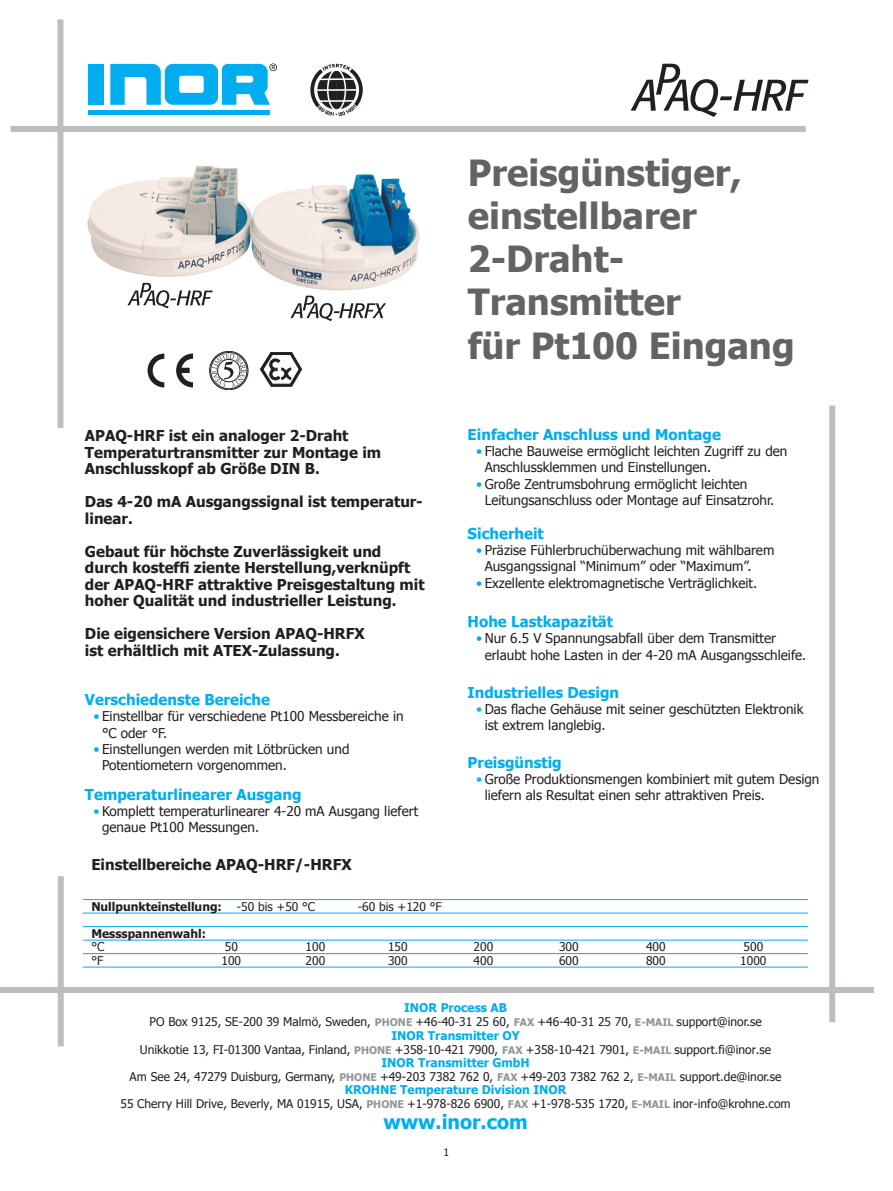
<style>
.page{position:relative;width:893px;height:1191px;background:#fff}
.page>*{position:absolute;margin:0;border:0;box-sizing:border-box;transform-origin:0 0}
.t1{font:700 36px/43.2px "Tahoma";color:#636366}
.t2{font:700 19.5px "Tahoma";color:#00aeef}
.t3{font:700 15px/16.5px "Tahoma";color:#231f20}
.t4{font:700 15px "Tahoma";color:#00aeef}
.t5{font:13.5px/16.2px "Tahoma";color:#231f20}
.t6{font:12px/13.8px "Tahoma";color:#231f20;text-align:center}
.t7{font:700 12px "Tahoma";color:#231f20}
.t8{font:10.5px "Tahoma";color:#231f20}
.s1{color:#00aeef}
.s2{color:#01bdf2}
.s3{font-weight:400}
.s4{font-weight:700;color:#00aeef}
.s5{font-weight:700;font-size:10.5px;color:#939598}
</style>
<div class="page">
<div style="left:88px;top:110px;width:182px;height:5px;background:#00aeef"></div>
<div style="left:88px;top:64px;width:16px;height:41px;background:#00aeef"></div>
<svg style="left:110px;top:63px;width:166px;height:42px"></svg>
<div style="left:11px;top:126px;width:795px;height:6px;background:#bcbdc0"></div>
<div style="left:57px;top:19px;width:6px;height:409px;background:#bcbdc0"></div>
<div style="left:829px;top:405px;width:6px;height:617px;background:#bcbdc0"></div>
<div style="left:58px;top:876px;width:6px;height:170px;background:#bcbdc0"></div>
<div style="left:0;top:987px;width:874px;height:6px;background:#bcbdc0"></div>
<svg style="left:310px;top:64px;width:53px;height:52px"></svg>
<svg style="left:148px;top:353px;width:16px;height:34px"></svg>
<svg style="left:176px;top:353px;width:17px;height:34px"></svg>
<svg style="left:212px;top:354px;width:34px;height:33px"></svg>
<div style="left:210px;top:352px;width:37px;height:37px;border:1px solid #231f20;border-radius:50%"></div>
<div style="left:210px;top:351px;width:38px;height:39px;border:1px solid #231f20;border-radius:50%"></div>
<div style="left:218px;top:359px;width:22px;height:23px;border:1px solid #231f20;border-radius:50%"></div>
<svg style="left:260px;top:352px;width:42px;height:34px"></svg>
<hr style="left:83px;top:899px;width:725px;height:1px;background:#00aeef">
<hr style="left:83px;top:912px;width:725px;height:1px;background:#00aeef">
<hr style="left:83px;top:926px;width:725px;height:1px;background:#00aeef">
<hr style="left:83px;top:939px;width:725px;height:1px;background:#00aeef">
<hr style="left:83px;top:953px;width:725px;height:1px;background:#00aeef">
<hr style="left:83px;top:966px;width:725px;height:1px;background:#00aeef">
<svg style="left:128px;top:290px;width:85px;height:18px"></svg>
<svg style="left:291px;top:296px;width:95px;height:25px"></svg>
<img style="left:87px;top:166px;width:333px;height:124px">
<svg style="left:631px;top:64px;width:178px;height:53px"></svg>
<p class="t3" style="left:85px;top:426px;width:298px">APAQ-HRF ist ein analoger 2-Draht<br>Temperaturtransmitter zur Montage im<br>Anschlusskopf ab Größe DIN B.</p>
<p class="t3" style="left:85px;top:492px;width:339px">Das 4-20 mA Ausgangssignal ist temperatur&shy;linear.</p>
<p class="t3" style="left:85px;top:542px;width:341px">Gebaut für höchste Zuverlässigkeit und durch kosteffi ziente Herstellung,verknüpft der APAQ-HRF attraktive Preisgestaltung mit hoher Qualität und industrieller Leistung.</p>
<p class="t3" style="left:85px;top:624px;width:281px">Die eigensichere Version APAQ-HRFX ist erhältlich mit ATEX-Zulassung.</p>
<p class="t4" style="left:85px;top:689px;width:186px">Verschiedenste Bereiche</p>
<p class="t5" style="left:102px;top:707px;width:303px;text-indent:-9px"><span class="s1">•</span> Einstellbar für verschiedene Pt100 Messbereiche in °C oder °F.</p>
<p class="t5" style="left:102px;top:740px;width:249px;text-indent:-9px"><span class="s1">•</span> Einstellungen werden mit Lötbrücken und<br>Potentiometern vorgenommen.</p>
<p class="t4" style="left:85px;top:784px;width:218px">Temperaturlinearer Ausgang</p>
<p class="t5" style="left:102px;top:802px;width:318px;text-indent:-9px"><span class="s1">•</span> Komplett temperaturlinearer 4-20 mA Ausgang liefert genaue Pt100 Messungen.</p>
<h1 class="t1" style="left:468px;top:149px;width:328px">Preisgünstiger, einstellbarer<br>2-Draht-<br>Transmitter<br>für Pt100 Eingang</h1>
<p class="t4" style="left:468px;top:424px;width:255px">Einfacher Anschluss und Montage</p>
<p class="t5" style="left:485px;top:442px;width:304px;text-indent:-9px"><span class="s1">•</span> Flache Bauweise ermöglicht leichten Zugriff zu den<br>Anschlussklemmen und Einstellungen.</p>
<p class="t5" style="left:485px;top:475px;width:291px;text-indent:-9px"><span class="s1">•</span> Große Zentrumsbohrung ermöglicht leichten<br>Leitungsanschluss oder Montage auf Einsatzrohr.</p>
<p class="t4" style="left:468px;top:523px;width:78px">Sicherheit</p>
<p class="t5" style="left:485px;top:541px;width:291px;text-indent:-9px"><span class="s1">•</span> Präzise Fühlerbruchüberwachung mit wählbarem<br>Ausgangssignal “Minimum” oder “Maximum”.</p>
<p class="t5" style="left:476px;top:574px;width:283px"><span class="s1">•</span> Exzellente elektromagnetische Verträglichkeit.</p>
<p class="t4" style="left:468px;top:611px;width:147px">Hohe Lastkapazität</p>
<p class="t5" style="left:485px;top:630px;width:323px;text-indent:-9px"><span class="s1">•</span> Nur 6.5 V Spannungsabfall über dem Transmitter erlaubt hohe Lasten in der 4-20 mA Ausgangsschleife.</p>
<p class="t4" style="left:468px;top:681px;width:153px">Industrielles Design</p>
<p class="t5" style="left:485px;top:700px;width:320px;text-indent:-9px"><span class="s2">•</span> Das flache Gehäuse mit seiner geschützten Elektronik ist extrem langlebig.</p>
<p class="t4" style="left:468px;top:751px;width:96px">Preisgünstig</p>
<p class="t5" style="left:485px;top:770px;width:336px;text-indent:-9px"><span class="s2">•</span> Große Produktionsmengen kombiniert mit gutem Design liefern als Resultat einen sehr attraktiven Preis.</p>
<p class="t3" style="left:91px;top:855px;width:262px">Einstellbereiche APAQ-HRF/-HRFX</p>
<p class="t7" style="left:91px;top:898px;width:225px">Nullpunkteinstellung: <span class="s3">-50 bis +50 °C</span></p>
<p class="t6" style="left:358px;top:899px;width:85px">-60 bis +120 °F</p>
<p class="t7" style="left:91px;top:925px;width:116px">Messspannenwahl:</p>
<p class="t6" style="left:91px;top:939px;width:14px">°C</p>
<p class="t6" style="left:225px;top:939px;width:15px">50</p>
<p class="t6" style="left:306px;top:939px;width:21px">100</p>
<p class="t6" style="left:388px;top:939px;width:21px">150</p>
<p class="t6" style="left:474px;top:939px;width:21px">200</p>
<p class="t6" style="left:559px;top:939px;width:21px">300</p>
<p class="t6" style="left:646px;top:939px;width:21px">400</p>
<p class="t6" style="left:744px;top:939px;width:21px">500</p>
<p class="t6" style="left:91px;top:953px;width:13px">°F</p>
<p class="t6" style="left:222px;top:953px;width:21px">100</p>
<p class="t6" style="left:306px;top:953px;width:21px">200</p>
<p class="t6" style="left:388px;top:953px;width:21px">300</p>
<p class="t6" style="left:474px;top:953px;width:21px">400</p>
<p class="t6" style="left:559px;top:953px;width:21px">600</p>
<p class="t6" style="left:646px;top:953px;width:21px">800</p>
<p class="t6" style="left:740px;top:953px;width:28px">1000</p>
<p class="t6" style="left:120px;top:1000px;width:672px"><span class="s4">INOR Process AB<br></span>PO Box 9125, SE-200 39 Malmö, Sweden, <span class="s5">PHONE</span> +46-40-31 25 60, <span class="s5">FAX</span> +46-40-31 25 70, <span class="s5">E-MAIL</span> support@inor.se<br><span class="s4">INOR Transmitter OY<br></span>Unikkotie 13, FI-01300 Vantaa, Finland, <span class="s5">PHONE</span> +358-10-421 7900, <span class="s5">FAX</span> +358-10-421 7901, <span class="s5">E-MAIL</span> support.fi@inor.se<br><span class="s4">INOR Transmitter GmbH<br></span>Am See 24, 47279 Duisburg, Germany, <span class="s5">PHONE</span> +49-203 7382 762 0, <span class="s5">FAX</span> +49-203 7382 762 2, <span class="s5">E-MAIL</span> support.de@inor.se <span class="s4">KROHNE Temperature Division INOR<br></span>55 Cherry Hill Drive, Beverly, MA 01915, USA, <span class="s5">PHONE</span> +1-978-826 6900, <span class="s5">FAX</span> +1-978-535 1720, <span class="s5">E-MAIL</span> inor-info@krohne.com</p>
<h2 class="t2" style="left:384px;top:1107px;width:146px">www.inor.com</h2>
<p class="t8" style="left:444px;top:1145px;width:7px">1</p>
</div>
